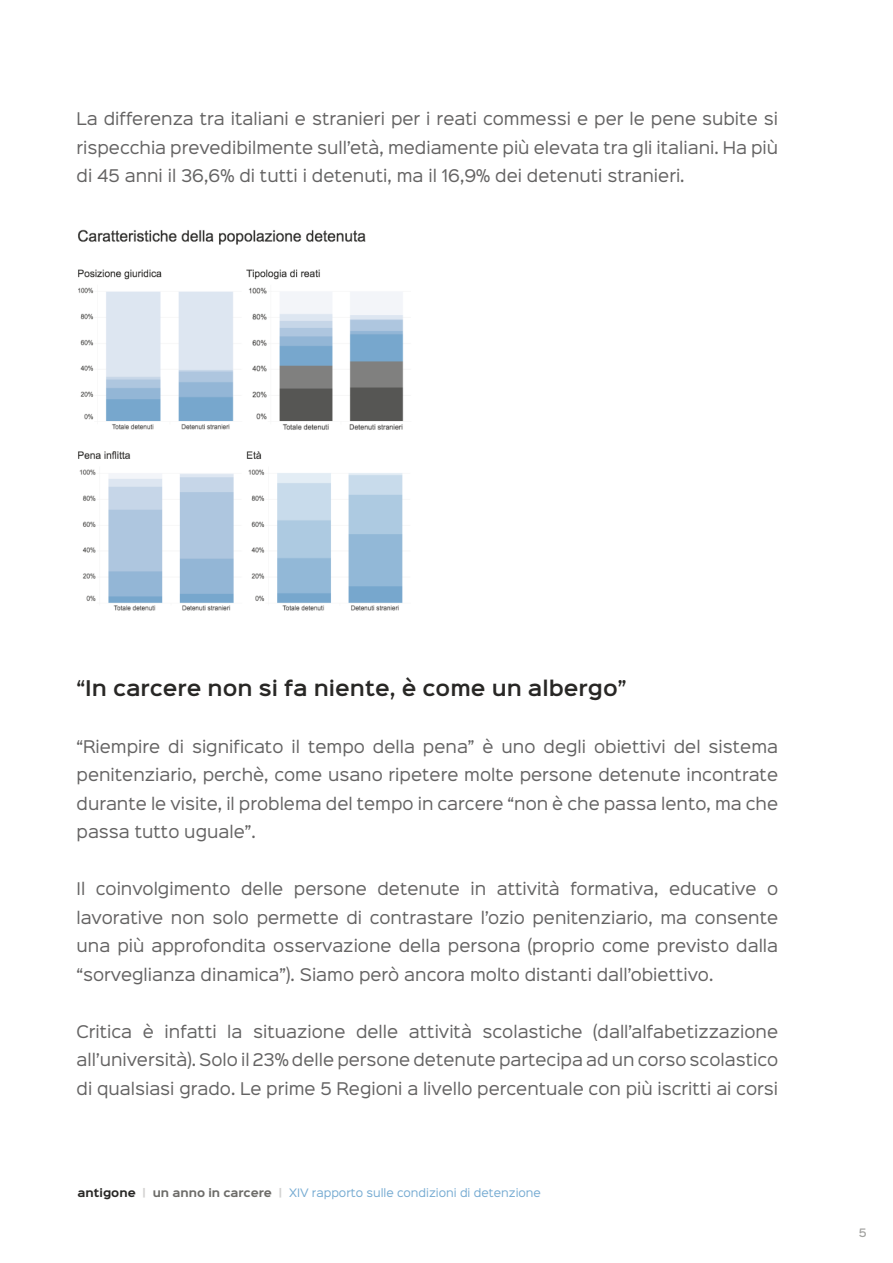
<style>
.page{position:relative;width:893px;height:1263px;background:#fff}
.page>*{position:absolute;margin:0;border:0;box-sizing:border-box;transform-origin:0 0}
.t1{font:600 19.5px "Sinkin Sans 600";color:#282725}
.t2{font:15.75px/28.5px "Sinkin Sans 400";color:#646363;text-align:justify}
.t3{font:10.5px "Sinkin Sans 400";color:#76abd2}
.t4{font:500 10.5px "Sinkin Sans 500";color:#a2a2a0}
.s1{font-family:"Sinkin Sans 700";font-weight:700;color:#282725}
.s2{font-family:"Sinkin Sans 700";font-weight:700;color:#d3d2d1}
.s3{font-family:"Sinkin Sans 700";font-weight:700;color:#6d6c69}
</style>
<div class="page">
<img style="left:78px;top:229px;width:326px;height:382px">
<p class="t2" style="left:77px;top:103px;width:703px">La differenza tra italiani e stranieri per i reati commessi e per le pene subite si rispecchia prevedibilmente sull’età, mediamente più elevata tra gli italiani. Ha più di 45 anni il 36,6% di tutti i detenuti, ma il 16,9% dei detenuti stranieri.</p>
<p class="t1" style="left:77px;top:670px;width:551px">“In carcere non si fa niente, è come un albergo”</p>
<p class="t2" style="left:77px;top:730px;width:703px">“Riempire di significato il tempo della pena” è uno degli obiettivi del sistema penitenziario, perchè, come usano ripetere molte persone detenute incontrate durante le visite, il problema del tempo in carcere “non è che passa lento, ma che passa tutto uguale”.</p>
<p class="t2" style="left:77px;top:873px;width:703px">Il coinvolgimento delle persone detenute in attività formativa, educative o lavorative non solo permette di contrastare l’ozio penitenziario, ma consente una più approfondita osservazione della persona (proprio come previsto dalla “sorveglianza dinamica”). Siamo però ancora molto distanti dall’obiettivo.</p>
<p class="t2" style="left:77px;top:1015px;width:703px">Critica è infatti la situazione delle attività scolastiche (dall’alfabetizzazione all’università). Solo il 23% delle persone detenute partecipa ad un corso scolastico di qualsiasi grado. Le prime 5 Regioni a livello percentuale con più iscritti ai corsi</p>
<p class="t3" style="left:78px;top:1183px;width:465px"><span class="s1">ANTIGONE</span> <span class="s2">|</span> <span class="s3">UN ANNO IN CARCERE</span> <span class="s2">|</span> XIV rapporto sulle condizioni di detenzione</p>
<p class="t4" style="left:859px;top:1224px;width:9px">5</p>
</div>
